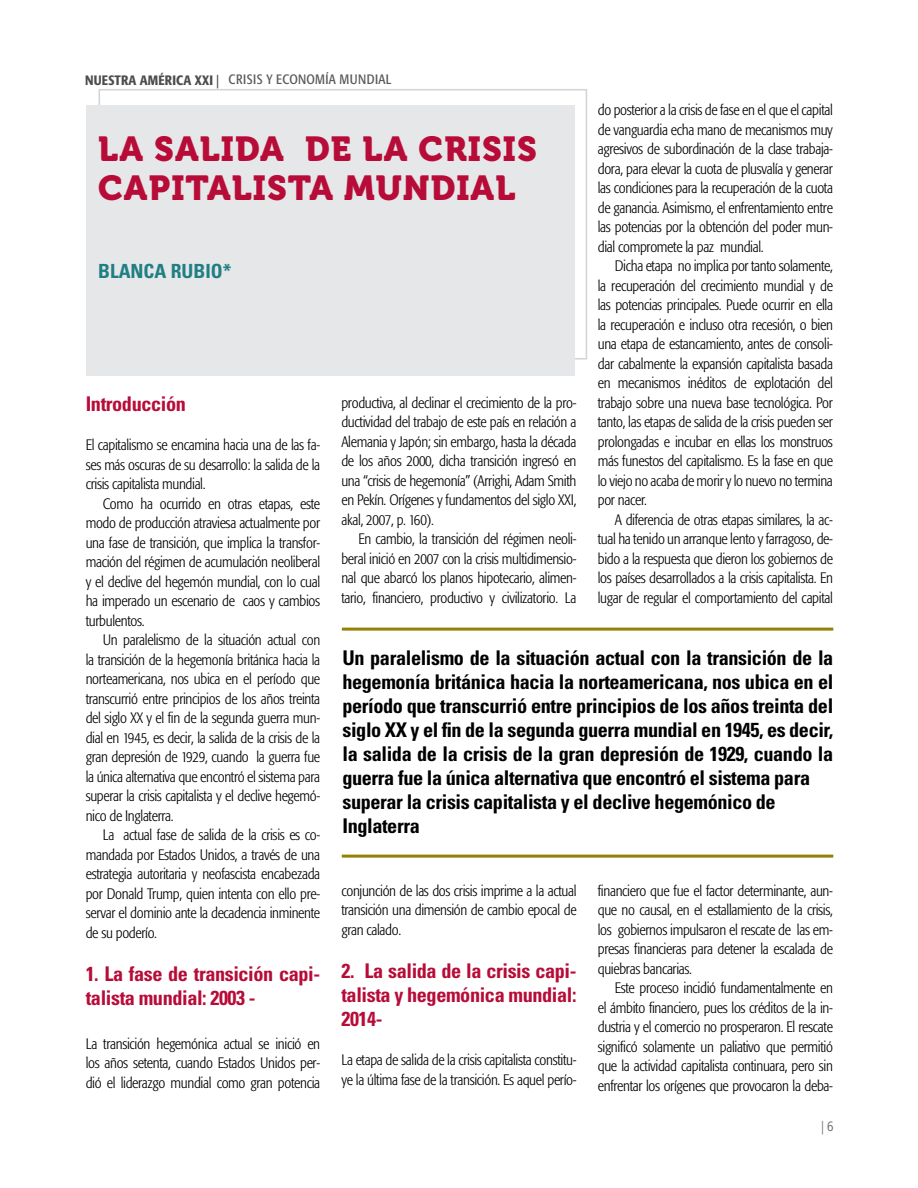
<style>
.page{position:relative;width:918px;height:1188px;background:#fff}
.page>*{position:absolute;margin:0;border:0;box-sizing:border-box;transform-origin:0 0}
.t1{font:34.5px/39px "Museo 900";letter-spacing:.03em;color:#b70c38}
.t2{font:700 condensed 20.25px/24px "Univers LT Std";letter-spacing:-.02em;color:#000}
.t3{font:700 condensed 20.25px/24px "Univers LT Std";letter-spacing:-.02em;color:#b70c38}
.t4{font:700 condensed 19.5px "Univers LT Std";color:#207f83}
.t5{font:300 condensed 15px/19.5px "Formata";letter-spacing:-.02em;color:#000;text-align:justify}
.t6{font:condensed 13.5px "Formata";letter-spacing:.02em;color:#58595b}
.t7{font:500 condensed 13.5px "Formata";letter-spacing:.02em;color:#4d4d4f}
.t8{font:300 condensed 13.5px "Frutiger LT Std";color:#58595b}
.s1{font-weight:400}
</style>
<div class="page">
<div style="left:87px;top:105px;width:488px;height:270px;background:#e6e7e8"></div>
<hr style="left:342px;top:628px;width:491px;height:3px;background:#938207">
<hr style="left:342px;top:855px;width:491px;height:3px;background:#938207">
<p class="t7" style="left:85px;top:72px;width:136px">NUESTRA AMÉRICA XXI <span class="s1">|</span></p>
<p class="t6" style="left:229px;top:72px;width:164px">CRISIS Y ECONOMÍA MUNDIAL</p>
<p class="t5" style="left:598px;top:101px;width:237px">do posterior a la crisis de fase en el que el capital de vanguardia echa mano de mecanismos muy agresivos de subordinación de la clase trabaja&shy;dora, para elevar la cuota de plusvalía y generar las condiciones para la recuperación de la cuota de ganancia. Asimismo, el enfrentamiento entre las potencias por la obtención del poder mun&shy;dial compromete la paz mundial.</p>
<p class="t5" style="left:598px;top:257px;width:237px;text-indent:17px">Dicha etapa no implica por tanto solamente, la recuperación del crecimiento mundial y de las potencias principales. Puede ocurrir en ella la recuperación e incluso otra recesión, o bien una etapa de estancamiento, antes de consoli&shy;dar cabalmente la expansión capitalista basada en mecanismos inéditos de explotación del trabajo sobre una nueva base tecnológica. Por tanto, las etapas de salida de la crisis pueden ser prolongadas e incubar en ellas los monstruos más funestos del capitalismo. Es la fase en que lo viejo no acaba de morir y lo nuevo no termina por nacer.</p>
<p class="t5" style="left:598px;top:510px;width:237px;text-indent:17px">A diferencia de otras etapas similares, la ac&shy;tual ha tenido un arranque lento y farragoso, de&shy;bido a la respuesta que dieron los gobiernos de los países desarrollados a la crisis capitalista. En lugar de regular el comportamiento del capital</p>
<h1 class="t1" style="left:98px;top:130px;width:440px">LA SALIDA DE LA CRISIS<br>CAPITALISTA MUNDIAL</h1>
<h3 class="t4" style="left:98px;top:259px;width:135px">BLANCA RUBIO*</h3>
<p class="t5" style="left:341px;top:393px;width:237px">productiva, al declinar el crecimiento de la pro&shy;ductividad del trabajo de este país en relación a Alemania y Japón; sin embargo, hasta la década de los años 2000, dicha transición ingresó en una “crisis de hegemonía” (Arrighi, Adam Smith en Pekín. Orígenes y fundamentos del siglo XXI, akal, 2007, p. 160).</p>
<p class="t5" style="left:341px;top:530px;width:237px;text-indent:17px">En cambio, la transición del régimen neoli&shy;beral inició en 2007 con la crisis multidimensio&shy;nal que abarcó los planos hipotecario, alimen&shy;tario, financiero, productivo y civilizatorio. La</p>
<h2 class="t3" style="left:86px;top:392px;width:102px">Introducción</h2>
<p class="t5" style="left:86px;top:435px;width:236px">El capitalismo se encamina hacia una de las fa&shy;ses más oscuras de su desarrollo: la salida de la crisis capitalista mundial.</p>
<p class="t5" style="left:86px;top:494px;width:236px;text-indent:17px">Como ha ocurrido en otras etapas, este modo de producción atraviesa actualmente por una fase de transición, que implica la transfor&shy;mación del régimen de acumulación neoliberal y el declive del hegemón mundial, con lo cual ha imperado un escenario de caos y cambios turbulentos.</p>
<p class="t5" style="left:86px;top:630px;width:236px;text-indent:17px">Un paralelismo de la situación actual con la transición de la hegemonía británica hacia la norteamericana, nos ubica en el período que transcurrió entre principios de los años treinta del siglo XX y el fin de la segunda guerra mun&shy;dial en 1945, es decir, la salida de la crisis de la gran depresión de 1929, cuando la guerra fue la única alternativa que encontró el sistema para superar la crisis capitalista y el declive hegemó&shy;nico de Inglaterra.</p>
<p class="t5" style="left:86px;top:825px;width:236px;text-indent:17px">La actual fase de salida de la crisis es co&shy;mandada por Estados Unidos, a través de una estrategia autoritaria y neofascista encabezada por Donald Trump, quien intenta con ello pre&shy;servar el dominio ante la decadencia inminente de su poderío.</p>
<h2 class="t3" style="left:86px;top:962px;width:236px">1. La fase de transición capi&shy;talista mundial: 2003 -</h2>
<p class="t5" style="left:86px;top:1034px;width:236px">La transición hegemónica actual se inició en los años setenta, cuando Estados Unidos per&shy;dió el liderazgo mundial como gran potencia</p>
<p class="t2" style="left:342px;top:646px;width:492px">Un paralelismo de la situación actual con la transición de la hegemonía británica hacia la norteamericana, nos ubica en el período que transcurrió entre principios de los años treinta del siglo XX y el fin de la segunda guerra mundial en 1945, es decir, la salida de la crisis de la gran depresión de 1929, cuando la guerra fue la única alternativa que encontró el sistema para superar la crisis capitalista y el declive hegemónico de Inglaterra</p>
<p class="t5" style="left:598px;top:881px;width:237px">financiero que fue el factor determinante, aun&shy;que no causal, en el estallamiento de la crisis, los gobiernos impulsaron el rescate de las em&shy;presas financieras para detener la escalada de quiebras bancarias.</p>
<p class="t5" style="left:598px;top:978px;width:237px;text-indent:17px">Este proceso incidió fundamentalmente en el ámbito financiero, pues los créditos de la in&shy;dustria y el comercio no prosperaron. El rescate significó solamente un paliativo que permitió que la actividad capitalista continuara, pero sin enfrentar los orígenes que provocaron la deba-</p>
<p class="t5" style="left:341px;top:881px;width:237px">conjunción de las dos crisis imprime a la actual transición una dimensión de cambio epocal de gran calado.</p>
<h2 class="t3" style="left:341px;top:959px;width:237px;text-align:justify">2. La salida de la crisis capi&shy;talista y hegemónica mundial:<br>2014-</h2>
<p class="t5" style="left:341px;top:1050px;width:237px">La etapa de salida de la crisis capitalista constitu&shy;ye la última fase de la transición. Es aquel perío-</p>
<p class="t8" style="left:821px;top:1118px;width:14px">| 6</p>
</div>
